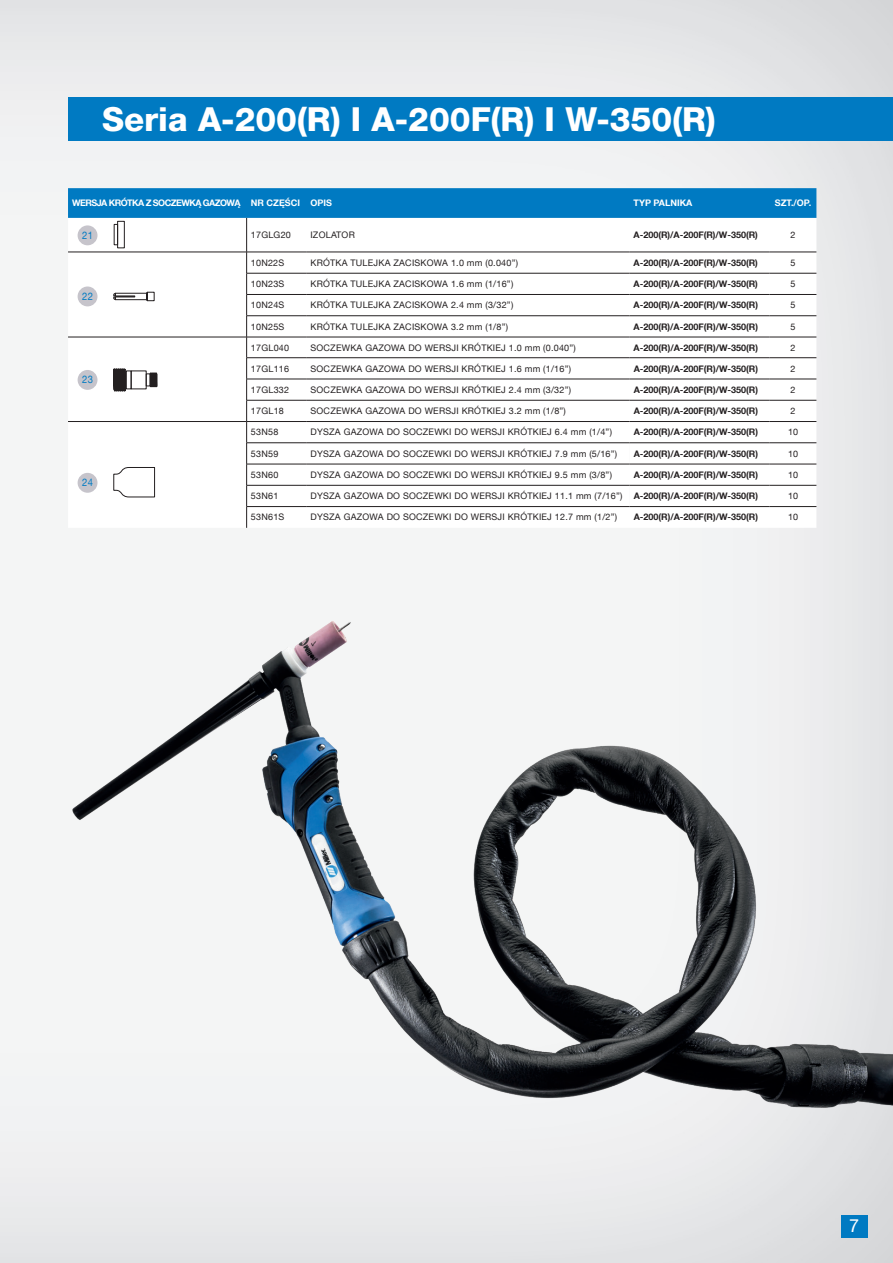
<style>
.page{position:relative;width:893px;height:1263px;background:#fff}
.page>*{position:absolute;margin:0;border:0;box-sizing:border-box;transform-origin:0 0}
.t1{font:800 33px "Helvetica Neue LT Com";color:#fff}
.t2{font:18px "Helvetica Neue LT Com";color:#fff}
.t3{font:10.5px "Helvetica Neue LT Com";letter-spacing:.025em;color:#007ac2;scale:.9 1}
.t4{font:9px "Helvetica Neue LT Com";letter-spacing:.025em;color:#231f20}
.t5{font:700 9px "Helvetica Neue LT Com";color:#231f20}
.t6{font:700 9px "Helvetica Neue LT Com";letter-spacing:-.06em;color:#fff}
.t7{font:700 9px "Helvetica Neue LT Com";color:#fff}
.s1{font-weight:700}
</style>
<div class="page">
<img style="left:0;top:0;width:893px;height:1263px">
<div style="left:68px;top:188px;width:748px;height:30px;background:#007ac2"></div>
<svg style="left:68px;top:218px;width:748px;height:310px"></svg>
<hr style="left:246px;top:218px;width:1px;height:34px;background:#231f20">
<hr style="left:629px;top:252px;width:141px;height:1px;background:#231f20">
<hr style="left:770px;top:252px;width:46px;height:1px;background:#231f20">
<hr style="left:629px;top:273px;width:141px;height:1px;background:#231f20">
<hr style="left:770px;top:273px;width:46px;height:1px;background:#231f20">
<hr style="left:629px;top:294px;width:141px;height:1px;background:#231f20">
<hr style="left:770px;top:294px;width:46px;height:1px;background:#231f20">
<hr style="left:629px;top:315px;width:141px;height:1px;background:#231f20">
<hr style="left:770px;top:315px;width:46px;height:1px;background:#231f20">
<hr style="left:629px;top:337px;width:141px;height:1px;background:#231f20">
<hr style="left:770px;top:337px;width:46px;height:1px;background:#231f20">
<hr style="left:629px;top:357px;width:141px;height:1px;background:#231f20">
<hr style="left:770px;top:357px;width:46px;height:1px;background:#231f20">
<hr style="left:629px;top:379px;width:141px;height:1px;background:#231f20">
<hr style="left:770px;top:379px;width:46px;height:1px;background:#231f20">
<svg style="left:246px;top:252px;width:383px;height:276px"></svg>
<hr style="left:306px;top:400px;width:323px;height:1px;background:#231f20">
<hr style="left:629px;top:400px;width:141px;height:1px;background:#231f20">
<hr style="left:770px;top:400px;width:46px;height:1px;background:#231f20">
<hr style="left:629px;top:421px;width:141px;height:1px;background:#231f20">
<hr style="left:770px;top:421px;width:46px;height:1px;background:#231f20">
<hr style="left:629px;top:442px;width:141px;height:1px;background:#231f20">
<hr style="left:770px;top:442px;width:46px;height:1px;background:#231f20">
<hr style="left:629px;top:464px;width:141px;height:1px;background:#231f20">
<hr style="left:770px;top:464px;width:46px;height:1px;background:#231f20">
<hr style="left:629px;top:485px;width:141px;height:1px;background:#231f20">
<hr style="left:770px;top:485px;width:46px;height:1px;background:#231f20">
<hr style="left:629px;top:506px;width:141px;height:1px;background:#231f20">
<hr style="left:770px;top:506px;width:46px;height:1px;background:#231f20">
<hr style="left:68px;top:252px;width:179px;height:1px;background:#231f20">
<hr style="left:68px;top:337px;width:179px;height:1px;background:#231f20">
<hr style="left:68px;top:421px;width:179px;height:1px;background:#231f20">
<div style="left:78px;top:225px;width:19px;height:20px;background:#c6c4cb;border-radius:50%"></div>
<div style="left:78px;top:286px;width:19px;height:20px;background:#c6c4cb;border-radius:50%"></div>
<div style="left:78px;top:370px;width:19px;height:20px;background:#c6c4cb;border-radius:50%"></div>
<div style="left:78px;top:473px;width:19px;height:20px;background:#c6c4cb;border-radius:50%"></div>
<div style="left:147px;top:292px;width:7px;height:9px;border:1px solid #231f20"></div>
<svg style="left:113px;top:290px;width:35px;height:13px"></svg>
<div style="left:117px;top:221px;width:8px;height:27px;border:1px solid #231f20"></div>
<div style="left:114px;top:224px;width:4px;height:21px;border:1px solid #231f20"></div>
<svg style="left:113px;top:310px;width:45px;height:138px"></svg>
<svg style="left:113px;top:467px;width:42px;height:31px"></svg>
<div style="left:68px;top:97px;width:825px;height:43px;background:#007ac2"></div>
<img style="left:53px;top:561px;width:840px;height:651px">
<div style="left:841px;top:1215px;width:26px;height:22px;background:#007ac2"></div>
<h1 class="t1" style="left:102px;top:100px;width:615px">Seria A-200(R) I A-200F(R) I W-350(R)</h1>
<p class="t6" style="left:72px;top:197px;width:261px">WERSJA KRÓTKA Z SOCZEWKĄ GAZOWĄ NR CZĘŚCI OPIS</p>
<p class="t7" style="left:634px;top:197px;width:60px">TYP PALNIKA</p>
<p class="t6" style="left:775px;top:197px;width:38px">SZT./OP.</p>
<p class="t4" style="left:251px;top:229px;width:42px">17GLG20</p>
<p class="t4" style="left:310px;top:229px;width:46px">IZOLATOR</p>
<p class="t5" style="left:634px;top:229px;width:126px">A-200(R)/A-200F(R)/W-350(R)</p>
<p class="t4" style="left:791px;top:229px;width:7px">2</p>
<p class="t4" style="left:251px;top:257px;width:35px">10N22S</p>
<p class="t4" style="left:310px;top:257px;width:209px">KRÓTKA TULEJKA ZACISKOWA 1.0 mm (0.040”)</p>
<p class="t5" style="left:634px;top:257px;width:126px">A-200(R)/A-200F(R)/W-350(R)</p>
<p class="t4" style="left:791px;top:257px;width:7px">5</p>
<p class="t4" style="left:251px;top:278px;width:35px">10N23S</p>
<p class="t4" style="left:310px;top:278px;width:204px">KRÓTKA TULEJKA ZACISKOWA 1.6 mm (1/16”)</p>
<p class="t5" style="left:634px;top:278px;width:126px">A-200(R)/A-200F(R)/W-350(R)</p>
<p class="t4" style="left:791px;top:278px;width:7px">5</p>
<p class="t4" style="left:251px;top:300px;width:35px">10N24S</p>
<p class="t4" style="left:310px;top:300px;width:204px">KRÓTKA TULEJKA ZACISKOWA 2.4 mm (3/32”)</p>
<p class="t5" style="left:634px;top:299px;width:126px">A-200(R)/A-200F(R)/W-350(R)</p>
<p class="t4" style="left:791px;top:300px;width:7px">5</p>
<p class="t4" style="left:251px;top:321px;width:35px">10N25S</p>
<p class="t4" style="left:310px;top:321px;width:199px">KRÓTKA TULEJKA ZACISKOWA 3.2 mm (1/8”)</p>
<p class="t5" style="left:634px;top:321px;width:126px">A-200(R)/A-200F(R)/W-350(R)</p>
<p class="t4" style="left:791px;top:321px;width:7px">5</p>
<p class="t4" style="left:251px;top:342px;width:40px">17GL040</p>
<p class="t4" style="left:310px;top:342px;width:267px">SOCZEWKA GAZOWA DO WERSJI KRÓTKIEJ 1.0 mm (0.040”)</p>
<p class="t5" style="left:634px;top:342px;width:126px">A-200(R)/A-200F(R)/W-350(R)</p>
<p class="t4" style="left:791px;top:342px;width:7px">2</p>
<p class="t4" style="left:251px;top:363px;width:40px">17GL116</p>
<p class="t4" style="left:310px;top:363px;width:262px">SOCZEWKA GAZOWA DO WERSJI KRÓTKIEJ 1.6 mm (1/16”)</p>
<p class="t5" style="left:634px;top:363px;width:126px">A-200(R)/A-200F(R)/W-350(R)</p>
<p class="t4" style="left:791px;top:363px;width:7px">2</p>
<p class="t4" style="left:251px;top:384px;width:40px">17GL332</p>
<p class="t4" style="left:310px;top:384px;width:262px">SOCZEWKA GAZOWA DO WERSJI KRÓTKIEJ 2.4 mm (3/32”)</p>
<p class="t5" style="left:634px;top:384px;width:126px">A-200(R)/A-200F(R)/W-350(R)</p>
<p class="t4" style="left:791px;top:384px;width:7px">2</p>
<p class="t4" style="left:251px;top:405px;width:34px">17GL18</p>
<p class="t4" style="left:310px;top:405px;width:257px">SOCZEWKA GAZOWA DO WERSJI KRÓTKIEJ 3.2 mm (1/8”)</p>
<p class="t5" style="left:634px;top:405px;width:126px">A-200(R)/A-200F(R)/W-350(R)</p>
<p class="t4" style="left:791px;top:405px;width:7px">2</p>
<p class="t4" style="left:251px;top:427px;width:29px">53N58</p>
<p class="t4" style="left:310px;top:427px;width:303px">DYSZA GAZOWA DO SOCZEWKI DO WERSJI KRÓTKIEJ 6.4 mm (1/4”)</p>
<p class="t5" style="left:634px;top:426px;width:126px">A-200(R)/A-200F(R)/W-350(R)</p>
<p class="t4" style="left:788px;top:427px;width:12px">10</p>
<p class="t4" style="left:251px;top:448px;width:29px">53N59</p>
<p class="t4" style="left:310px;top:448px;width:308px">DYSZA GAZOWA DO SOCZEWKI DO WERSJI KRÓTKIEJ 7.9 mm (5/16”)</p>
<p class="t5" style="left:634px;top:448px;width:126px">A-200(R)/A-200F(R)/W-350(R)</p>
<p class="t4" style="left:788px;top:448px;width:12px">10</p>
<p class="t4" style="left:251px;top:469px;width:29px">53N60</p>
<p class="t4" style="left:310px;top:469px;width:303px">DYSZA GAZOWA DO SOCZEWKI DO WERSJI KRÓTKIEJ 9.5 mm (3/8”)</p>
<p class="t5" style="left:634px;top:469px;width:126px">A-200(R)/A-200F(R)/W-350(R)</p>
<p class="t4" style="left:788px;top:469px;width:12px">10</p>
<p class="t4" style="left:251px;top:490px;width:29px">53N61</p>
<p class="t4" style="left:310px;top:490px;width:449px">DYSZA GAZOWA DO SOCZEWKI DO WERSJI KRÓTKIEJ 11.1 mm (7/16”) <span class="s1">A-200(R)/A-200F(R)/W-350(R)</span></p>
<p class="t4" style="left:788px;top:490px;width:12px">10</p>
<p class="t4" style="left:251px;top:512px;width:35px">53N61S</p>
<p class="t4" style="left:310px;top:512px;width:308px">DYSZA GAZOWA DO SOCZEWKI DO WERSJI KRÓTKIEJ 12.7 mm (1/2”)</p>
<p class="t5" style="left:634px;top:511px;width:126px">A-200(R)/A-200F(R)/W-350(R)</p>
<p class="t4" style="left:788px;top:512px;width:12px">10</p>
<p class="t3" style="left:82px;top:229px;width:13px">21</p>
<p class="t3" style="left:82px;top:290px;width:13px">22</p>
<p class="t3" style="left:82px;top:373px;width:13px">23</p>
<p class="t3" style="left:82px;top:476px;width:13px">24</p>
<h2 class="t2" style="left:849px;top:1214px;width:12px">7</h2>
</div>
